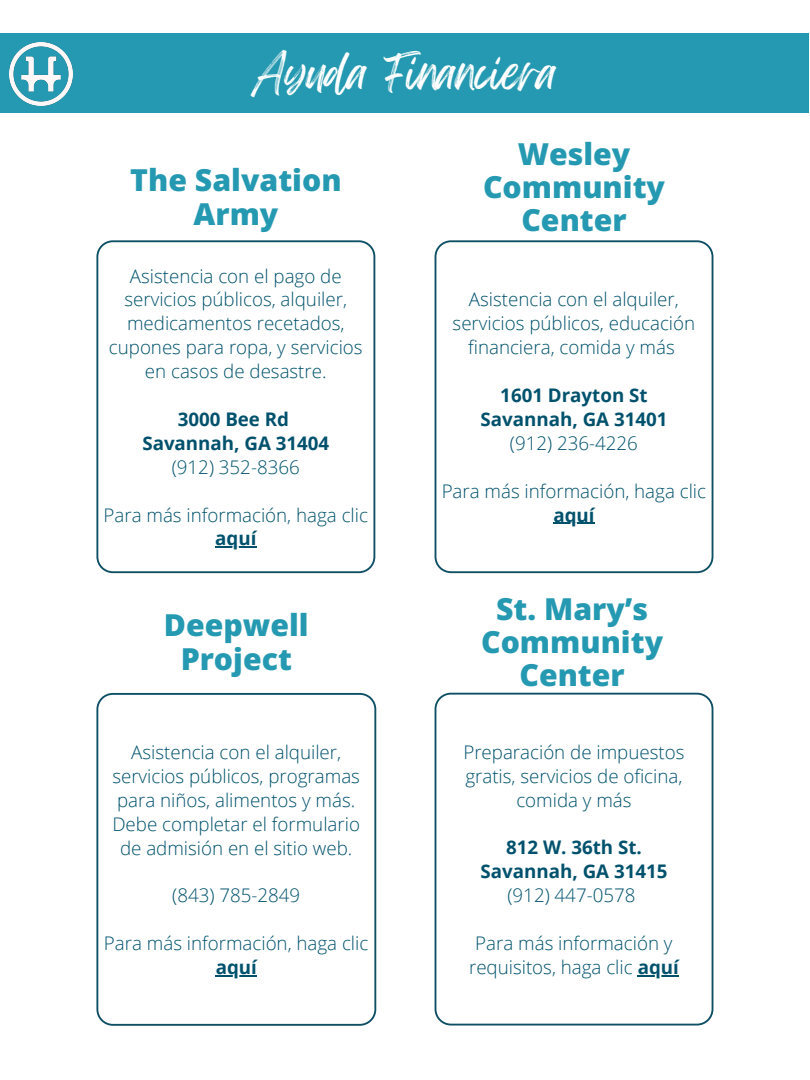
<style>
.page{position:relative;width:810px;height:1080px;background:#fff}
.page>*{position:absolute;margin:0;border:0;box-sizing:border-box;transform-origin:0 0}
.t1{font:40.62px "Feeling Passionate";color:#fefffe}
.t2{font:800 30.25px/33.2px "Open Sans";color:#2599b1;text-align:center}
.t3{font:300 18.75px/23.9px "Open Sans";color:#01516d;text-align:center}
.t4{font:700 18.75px/23.9px "Open Sans";color:#01516d;text-align:center}
.s1{font-weight:700}
</style>
<div class="page">
<div style="left:0;top:34px;width:809px;height:79px;background:#2599b1"></div>
<img style="left:10px;top:42px;width:63px;height:63px">
<svg style="left:96px;top:240px;width:279px;height:333px"></svg>
<hr style="left:215px;top:546px;width:42px;height:2px;background:#01516d">
<svg style="left:435px;top:240px;width:278px;height:333px"></svg>
<hr style="left:553px;top:523px;width:42px;height:1px;background:#01516d">
<svg style="left:96px;top:693px;width:280px;height:333px"></svg>
<hr style="left:216px;top:975px;width:41px;height:2px;background:#01516d">
<svg style="left:435px;top:693px;width:278px;height:333px"></svg>
<hr style="left:638px;top:975px;width:41px;height:2px;background:#01516d">
<h1 class="t1" style="left:252px;top:39px;width:307px">Ayuda Financiera</h1>
<h2 class="t2" style="left:130px;top:163px;width:213px">The Salvation<br>Army</h2>
<p class="t3" style="left:109px;top:263px;width:255px">Asistencia con el pago de servicios públicos, alquiler, medicamentos recetados, cupones para ropa, y servicios en casos de desastre.</p>
<p class="t4" style="left:142px;top:407px;width:188px">3000 Bee Rd<br>Savannah, GA 31404</p>
<p class="t3" style="left:172px;top:455px;width:129px">(912) 352-8366</p>
<p class="t3" style="left:104px;top:502px;width:266px">Para más información, haga clic</p>
<p class="t4" style="left:215px;top:526px;width:43px">aquí</p>
<h2 class="t2" style="left:164px;top:608px;width:146px">Deepwell<br>Project</h2>
<p class="t3" style="left:112px;top:740px;width:249px">Asistencia con el alquiler, servicios públicos, programas para niños, alimentos y más.<br>Debe completar el formulario de admisión en el sitio web.</p>
<p class="t3" style="left:172px;top:883px;width:129px">(843) 785-2849</p>
<p class="t3" style="left:104px;top:931px;width:266px">Para más información, haga clic</p>
<p class="t4" style="left:216px;top:955px;width:43px">aquí</p>
<h2 class="t2" style="left:483px;top:136px;width:184px">Wesley<br>Community<br>Center</h2>
<p class="t3" style="left:453px;top:287px;width:244px">Asistencia con el alquiler, servicios públicos, educación financiera, comida y más</p>
<p class="t4" style="left:480px;top:383px;width:188px">1601 Drayton St<br>Savannah, GA 31401</p>
<p class="t3" style="left:510px;top:431px;width:129px">(912) 236-4226</p>
<p class="t3" style="left:442px;top:478px;width:266px">Para más información, haga clic</p>
<p class="t4" style="left:553px;top:502px;width:43px">aquí</p>
<h2 class="t2" style="left:481px;top:591px;width:184px">St. Mary’s<br>Community<br>Center</h2>
<p class="t3" style="left:463px;top:740px;width:223px">Preparación de impuestos gratis, servicios de oficina, comida y más</p>
<p class="t4" style="left:480px;top:835px;width:188px">812 W. 36th St.<br>Savannah, GA 31415</p>
<p class="t3" style="left:508px;top:883px;width:129px">(912) 447-0578</p>
<p class="t3" style="left:469px;top:931px;width:211px">Para más información y requisitos, haga clic <span class="s1">aquí</span></p>
</div>
